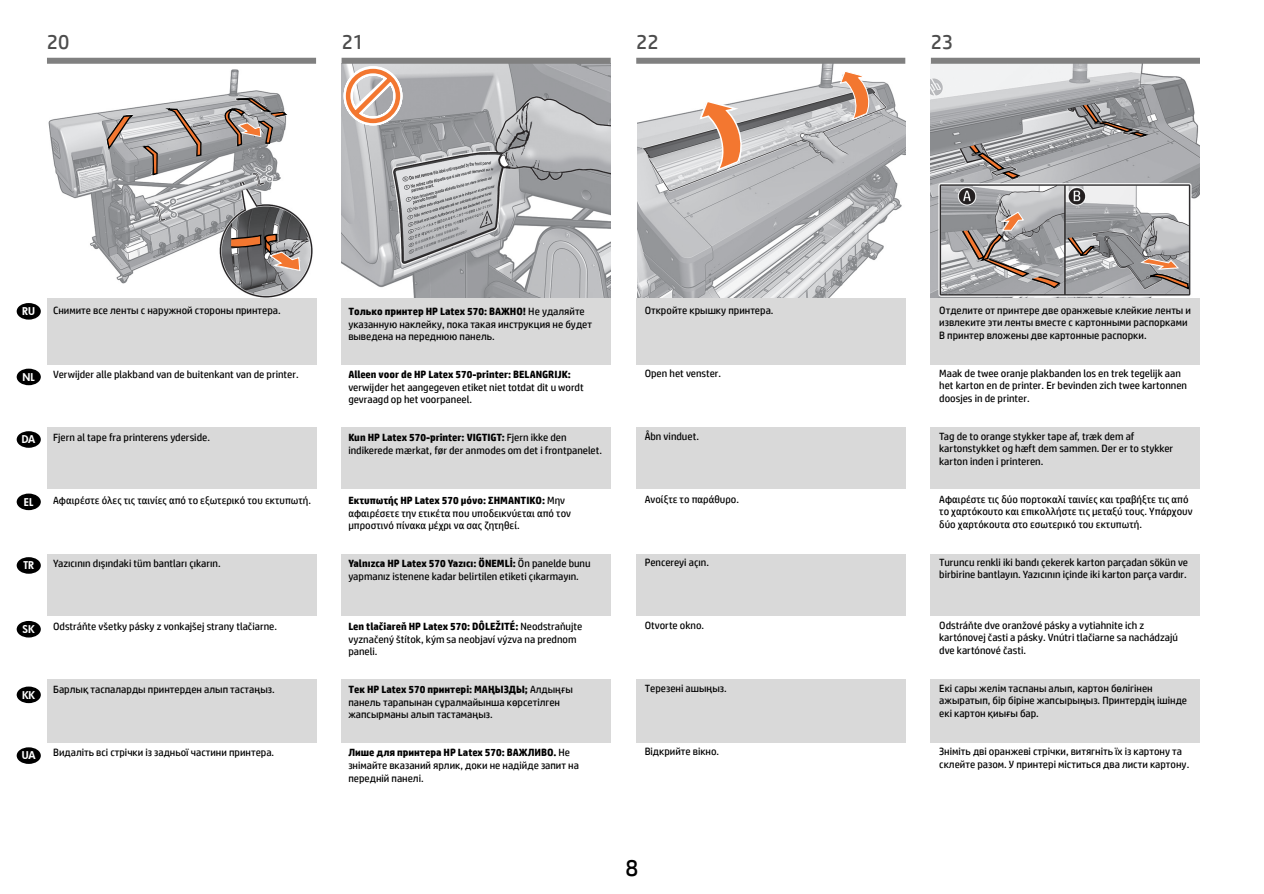
<style>
.page{position:relative;width:1264px;height:894px;background:#fff}
.page>*{position:absolute;margin:0;border:0;box-sizing:border-box;transform-origin:0 0}
.t1{font:24px "HP Simplified";color:#000}
.t2{font:21px "HP Simplified";color:#4d4d4d}
.t3{font:10.5px/12.6px "HP Simplified";color:#000}
.t4{font:700 10.5px "HP Simplified";color:#000}
.t5{font:10.5px "Futura Hv";color:#fff}
.s1{font-weight:700}
</style>
<div class="page">
<img style="left:930px;top:64px;width:269px;height:234px">
<img style="left:637px;top:64px;width:268px;height:234px">
<svg style="left:1080px;top:103px;width:70px;height:35px;background:#8e8b8c"></svg>
<svg style="left:1140px;top:258px;width:49px;height:40px;background:#a59995"></svg>
<svg style="left:960px;top:211px;width:134px;height:78px;background:#a29d9c"></svg>
<img style="left:341px;top:64px;width:269px;height:234px">
<img style="left:48px;top:69px;width:265px;height:229px">
<svg style="left:105px;top:114px;width:30px;height:37px"></svg>
<svg style="left:142px;top:107px;width:60px;height:69px;background:#aea9a8"></svg>
<div style="left:636px;top:298px;width:269px;height:66px;background:#d9d9d9"></div>
<div style="left:930px;top:298px;width:269px;height:66px;background:#d9d9d9"></div>
<div style="left:636px;top:427px;width:269px;height:62px;background:#d9d9d9"></div>
<div style="left:930px;top:427px;width:269px;height:62px;background:#d9d9d9"></div>
<div style="left:636px;top:554px;width:269px;height:62px;background:#d9d9d9"></div>
<div style="left:930px;top:554px;width:269px;height:62px;background:#d9d9d9"></div>
<div style="left:636px;top:679px;width:269px;height:63px;background:#d9d9d9"></div>
<div style="left:930px;top:679px;width:269px;height:63px;background:#d9d9d9"></div>
<div style="left:17px;top:303px;width:24px;height:16px;background:#000;border-radius:50%"></div>
<div style="left:17px;top:557px;width:24px;height:16px;background:#000;border-radius:50%"></div>
<div style="left:17px;top:431px;width:24px;height:16px;background:#000;border-radius:50%"></div>
<div style="left:17px;top:493px;width:24px;height:17px;background:#000;border-radius:50%"></div>
<div style="left:17px;top:368px;width:24px;height:17px;background:#000;border-radius:50%"></div>
<div style="left:17px;top:620px;width:24px;height:17px;background:#000;border-radius:50%"></div>
<div style="left:17px;top:686px;width:24px;height:17px;background:#000;border-radius:50%"></div>
<div style="left:341px;top:298px;width:269px;height:66px;background:#d9d9d9"></div>
<div style="left:341px;top:427px;width:269px;height:62px;background:#d9d9d9"></div>
<div style="left:341px;top:554px;width:269px;height:61px;background:#d9d9d9"></div>
<div style="left:341px;top:679px;width:269px;height:63px;background:#d9d9d9"></div>
<div style="left:48px;top:298px;width:269px;height:66px;background:#d9d9d9"></div>
<div style="left:48px;top:427px;width:269px;height:62px;background:#d9d9d9"></div>
<div style="left:48px;top:554px;width:269px;height:61px;background:#d9d9d9"></div>
<div style="left:48px;top:679px;width:269px;height:63px;background:#d9d9d9"></div>
<div style="left:17px;top:747px;width:24px;height:16px;background:#000;border-radius:50%"></div>
<div style="left:47px;top:58px;width:269px;height:6px;background:#808080"></div>
<div style="left:636px;top:58px;width:269px;height:6px;background:#808080"></div>
<div style="left:341px;top:58px;width:269px;height:6px;background:#808080"></div>
<div style="left:930px;top:58px;width:269px;height:6px;background:#808080"></div>
<svg style="left:698px;top:99px;width:46px;height:73px;background:#dab19a"></svg>
<svg style="left:838px;top:70px;width:32px;height:51px"></svg>
<svg style="left:967px;top:143px;width:55px;height:37px;background:#9c9695"></svg>
<svg style="left:341px;top:62px;width:66px;height:68px"></svg>
<svg style="left:220px;top:78px;width:69px;height:69px"></svg>
<svg style="left:230px;top:233px;width:70px;height:38px;background:#8f776b"></svg>
<h2 class="t2" style="left:47px;top:28px;width:24px">20</h2>
<h2 class="t2" style="left:342px;top:28px;width:24px">21</h2>
<h2 class="t2" style="left:636px;top:28px;width:24px">22</h2>
<h2 class="t2" style="left:930px;top:28px;width:24px">23</h2>
<p class="t5" style="left:22px;top:304px;width:14px">RU</p>
<p class="t3" style="left:53px;top:304px;width:229px">Снимите все ленты с наружной стороны принтера.</p>
<p class="t5" style="left:23px;top:369px;width:14px">NL</p>
<p class="t3" style="left:53px;top:367px;width:247px">Verwijder alle plakband van de buitenkant van de printer.</p>
<p class="t5" style="left:22px;top:432px;width:15px">DA</p>
<p class="t3" style="left:53px;top:430px;width:158px">Fjern al tape fra printerens yderside.</p>
<p class="t3" style="left:348px;top:305px;width:245px"><span class="s1">Только принтер HP Latex 570: ВАЖНО!</span> Не удаляйте указанную наклейку, пока такая инструкция не будет выведена на переднюю панель.</p>
<p class="t4" style="left:348px;top:367px;width:224px">Alleen voor de HP Latex 570-printer: BELANGRIJK:</p>
<p class="t3" style="left:348px;top:380px;width:237px">verwijder het aangegeven etiket niet totdat dit u wordt gevraagd op het voorpaneel.</p>
<p class="t3" style="left:348px;top:431px;width:255px"><span class="s1">Kun HP Latex 570-printer: VIGTIGT:</span> Fjern ikke den indikerede mærkat, før der anmodes om det i frontpanelet.</p>
<p class="t3" style="left:644px;top:304px;width:130px">Откройте крышку принтера.</p>
<p class="t3" style="left:644px;top:367px;width:78px">Open het venster.</p>
<p class="t3" style="left:644px;top:430px;width:56px">Åbn vinduet.</p>
<p class="t5" style="left:24px;top:494px;width:11px">EL</p>
<p class="t3" style="left:53px;top:493px;width:259px">Αφαιρέστε όλες τις ταινίες από το εξωτερικό του εκτυπωτή.</p>
<p class="t5" style="left:23px;top:558px;width:12px">TR</p>
<p class="t3" style="left:53px;top:556px;width:169px">Yazıcının dışındaki tüm bantları çıkarın.</p>
<p class="t5" style="left:23px;top:621px;width:14px">SK</p>
<p class="t3" style="left:53px;top:619px;width:225px">Odstráňte všetky pásky z vonkajšej strany tlačiarne.</p>
<p class="t5" style="left:22px;top:687px;width:15px">KK</p>
<p class="t3" style="left:53px;top:682px;width:223px">Барлық таспаларды принтерден алып тастаңыз.</p>
<p class="t5" style="left:22px;top:748px;width:15px">UA</p>
<p class="t3" style="left:53px;top:745px;width:222px">Видаліть всі стрічки із задньої частини принтера.</p>
<p class="t3" style="left:348px;top:494px;width:224px"><span class="s1">Εκτυπωτής HP Latex 570 μόνο: ΣΗΜΑΝΤΙΚΟ:</span> Μην αφαιρέσετε την ετικέτα που υποδεικνύεται από τον μπροστινό πίνακα μέχρι να σας ζητηθεί.</p>
<p class="t3" style="left:348px;top:557px;width:244px"><span class="s1">Yalnızca HP Latex 570 Yazıcı: ÖNEMLİ:</span> Ön panelde bunu yapmanız istenene kadar belirtilen etiketi çıkarmayın.</p>
<p class="t3" style="left:348px;top:620px;width:235px"><span class="s1">Len tlačiareň HP Latex 570: DÔLEŽITÉ:</span> Neodstraňujte vyznačený štítok, kým sa neobjaví výzva na prednom paneli.</p>
<p class="t3" style="left:348px;top:683px;width:226px"><span class="s1">Тек HP Latex 570 принтері: МАҢЫЗДЫ;</span> Алдыңғы панель тарапынан сұралмайынша көрсетілген жапсырманы алып тастамаңыз.</p>
<p class="t3" style="left:348px;top:746px;width:232px"><span class="s1">Лише для принтера HP Latex 570: ВАЖЛИВО.</span> Не знімайте вказаний ярлик, доки не надійде запит на передній панелі.</p>
<p class="t3" style="left:644px;top:493px;width:96px">Ανοίξτε το παράθυρο.</p>
<p class="t3" style="left:644px;top:556px;width:66px">Pencereyi açın.</p>
<p class="t3" style="left:644px;top:619px;width:61px">Otvorte okno.</p>
<p class="t3" style="left:644px;top:682px;width:84px">Терезені ашыңыз.</p>
<p class="t3" style="left:644px;top:745px;width:76px">Відкрийте вікно.</p>
<p class="t3" style="left:939px;top:303px;width:253px">Отделите от принтере две оранжевые клейкие ленты и извлеките эти ленты вместе с картонными распорками<br>В принтер вложены две картонные распорки.</p>
<p class="t3" style="left:939px;top:366px;width:249px">Maak de twee oranje plakbanden los en trek tegelijk aan het karton en de printer. Er bevinden zich twee kartonnen doosjes in de printer.</p>
<p class="t3" style="left:939px;top:429px;width:235px">Tag de to orange stykker tape af, træk dem af kartonstykket og hæft dem sammen. Der er to stykker karton inden i printeren.</p>
<p class="t3" style="left:939px;top:492px;width:255px">Αφαιρέστε τις δύο πορτοκαλί ταινίες και τραβήξτε τις από το χαρτόκουτο και επικολλήστε τις μεταξύ τους. Υπάρχουν δύο χαρτόκουτα στο εσωτερικό του εκτυπωτή.</p>
<p class="t3" style="left:939px;top:555px;width:250px">Turuncu renkli iki bandı çekerek karton parçadan sökün ve birbirine bantlayın. Yazıcının içinde iki karton parça vardır.</p>
<p class="t3" style="left:939px;top:618px;width:240px">Odstráňte dve oranžové pásky a vytiahnite ich z kartónovej časti a pásky. Vnútri tlačiarne sa nachádzajú dve kartónové časti.</p>
<p class="t3" style="left:939px;top:681px;width:249px">Екі сары желім таспаны алып, картон бөлігінен ажыратып, бір біріне жапсырыңыз. Принтердің ішінде екі картон қиығы бар.</p>
<p class="t3" style="left:939px;top:744px;width:251px">Зніміть дві оранжеві стрічки, витягніть їх із картону та склейте разом. У принтері міститься два листи картону.</p>
<h1 class="t1" style="left:625px;top:852px;width:14px">8</h1>
</div>
